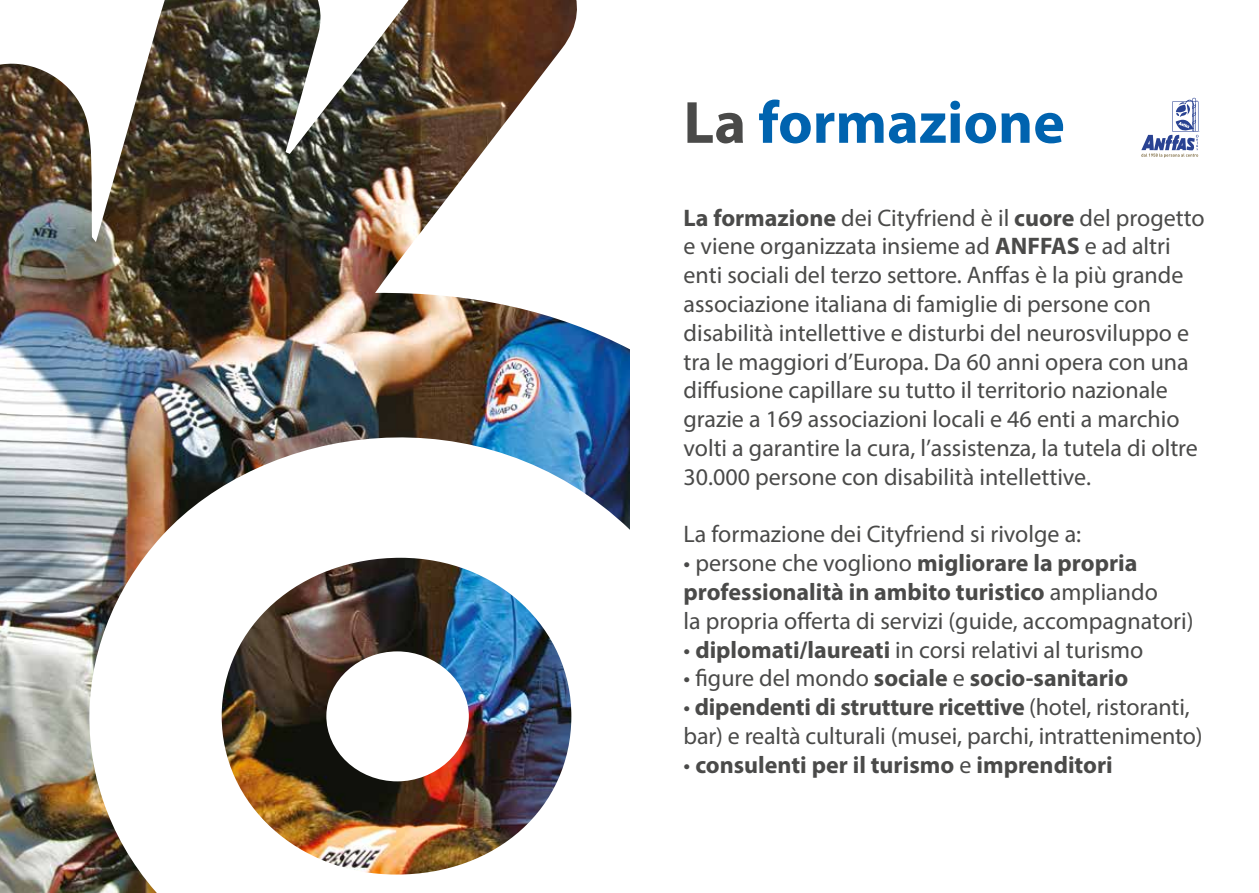
<style>
.page{position:relative;width:1259px;height:893px;background:#fff}
.page>*{position:absolute;margin:0;border:0;box-sizing:border-box;transform-origin:0 0}
.t1{font:700 60px "Myriad Pro";color:#0063af}
.t2{font:24px/28.8px "Myriad Pro";color:#4a4a49}
.t3{font:700 24px "Myriad Pro";color:#4a4a49}
.s1{color:#4a4a49}
.s2{font-weight:700}
.s3{font-weight:400}
</style>
<div class="page">
<img style="left:0;top:0;width:629px;height:893px">
<svg style="left:1141px;top:98px;width:57px;height:60px"></svg>
<svg style="left:285px;top:0;width:90px;height:154px"></svg>
<img style="left:375px;top:0;width:255px;height:350px">
<img style="left:0;top:0;width:173px;height:242px">
<img style="left:61px;top:387px;width:569px;height:506px">
<svg style="left:326px;top:651px;width:143px;height:130px"></svg>
<h1 class="t1" style="left:683px;top:83px;width:383px"><span class="s1">La</span> formazione</h1>
<p class="t2" style="left:683px;top:203px;width:523px"><span class="s2">La formazione</span> dei Cityfriend è il <span class="s2">cuore</span> del progetto e viene organizzata insieme ad <span class="s2">ANFFAS</span> e ad altri enti sociali del terzo settore. Anffas è la più grande associazione italiana di famiglie di persone con disabilità intellettive e disturbi del neurosviluppo e tra le maggiori d’Europa. Da 60 anni opera con una diffusione capillare su tutto il territorio nazionale grazie a 169 associazioni locali e 46 enti a marchio volti a garantire la cura, l’assistenza, la tutela di oltre 30.000 persone con disabilità intellettive.</p>
<p class="t2" style="left:683px;top:520px;width:399px">La formazione dei Cityfriend si rivolge a:</p>
<p class="t2" style="left:683px;top:548px;width:511px">• persone che vogliono <span class="s2">migliorare la propria professionalità in ambito turistico</span> ampliando<br>la propria offerta di servizi (guide, accompagnatori)</p>
<p class="t2" style="left:683px;top:635px;width:461px">• <span class="s2">diplomati/laureati</span> in corsi relativi al turismo</p>
<p class="t3" style="left:683px;top:663px;width:446px"><span class="s3">• figure del mondo</span> sociale <span class="s3">e</span> socio-sanitario</p>
<p class="t2" style="left:683px;top:692px;width:520px">• <span class="s2">dipendenti di strutture ricettive</span> (hotel, ristoranti, bar) e realtà culturali (musei, parchi, intrattenimento)</p>
<p class="t3" style="left:683px;top:749px;width:431px"><span class="s3">•</span> consulenti per il turismo <span class="s3">e</span> imprenditori</p>
</div>
